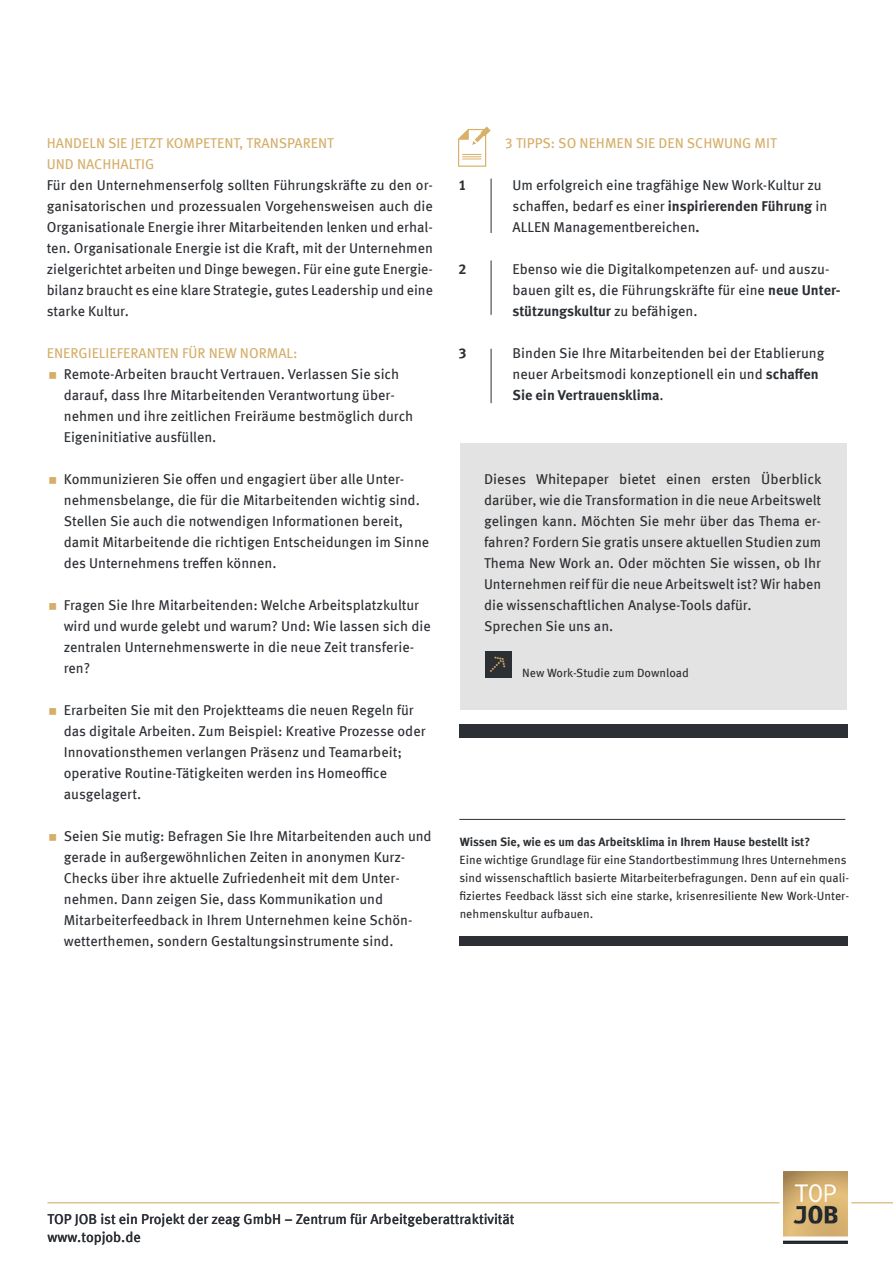
<style>
.page{position:relative;width:893px;height:1263px;background:#fff}
.page>*{position:absolute;margin:0;border:0;box-sizing:border-box;transform-origin:0 0}
.t1{font:16.5px "Meta Offc";color:#d5af6a}
.t2{font:14.25px/21px "Meta Offc";color:#2c2f33}
.t3{font:14.25px/21px "Meta Offc";color:#d5af6a}
.t4{font:700 14.25px "Meta Offc";color:#2c2f33}
.t5{font:12px/18px "Meta Offc";color:#2c2f33}
.t6{font:700 12px "Meta Offc";color:#2c2f33}
.s1{font-weight:700}
</style>
<div class="page">
<hr style="left:47px;top:1202px;width:732px;height:1px;background:#d5af6a">
<img style="left:783px;top:1172px;width:64px;height:71px">
<hr style="left:851px;top:1202px;width:42px;height:1px;background:#d5af6a">
<div style="left:460px;top:443px;width:387px;height:266px;background:#e3e3e3"></div>
<div style="left:459px;top:724px;width:388px;height:14px;background:#2c2f33"></div>
<hr style="left:491px;top:179px;width:1px;height:54px;background:#2c2f33">
<svg style="left:458px;top:126px;width:33px;height:41px"></svg>
<hr style="left:491px;top:260px;width:1px;height:55px;background:#2c2f33">
<hr style="left:491px;top:349px;width:1px;height:54px;background:#2c2f33">
<div style="left:459px;top:937px;width:388px;height:9px;background:#2c2f33"></div>
<hr style="left:459px;top:819px;width:386px;height:1px;background:#2c2f33">
<div style="left:485px;top:651px;width:26px;height:27px;background:#2c2f33"></div>
<p class="t3" style="left:47px;top:133px;width:289px">HANDELN SIE JETZT KOMPETENT, TRANSPARENT<br>UND NACHHALTIG</p>
<p class="t2" style="left:47px;top:175px;width:388px;text-align:justify">Für den Unternehmenserfolg sollten Führungskräfte zu den or&shy;ganisatorischen und prozessualen Vorgehensweisen auch die Organisationale Energie ihrer Mitarbeitenden lenken und erhal&shy;ten. Organisationale Energie ist die Kraft, mit der Unternehmen zielgerichtet arbeiten und Dinge bewegen. Für eine gute Energie&shy;bilanz braucht es eine klare Strategie, gutes Leadership und eine starke Kultur.</p>
<p class="t3" style="left:47px;top:343px;width:252px">ENERGIELIEFERANTEN FÜR NEW NORMAL:</p>
<p class="t2" style="left:64px;top:364px;width:351px">Remote-Arbeiten braucht Vertrauen. Verlassen Sie sich darauf, dass Ihre Mitarbeitenden Verantwortung über&shy;nehmen und ihre zeitlichen Freiräume bestmöglich durch Eigeninitiative ausfüllen.</p>
<p class="t2" style="left:64px;top:469px;width:367px">Kommunizieren Sie offen und engagiert über alle Unter&shy;nehmensbelange, die für die Mitarbeitenden wichtig sind.<br>Stellen Sie auch die notwendigen Informationen bereit, damit Mitarbeitende die richtigen Entscheidungen im Sinne des Unternehmens treffen können.</p>
<p class="t2" style="left:64px;top:595px;width:368px">Fragen Sie Ihre Mitarbeitenden: Welche Arbeitsplatzkultur wird und wurde gelebt und warum? Und: Wie lassen sich die zentralen Unternehmenswerte in die neue Zeit transferie&shy;ren?</p>
<p class="t2" style="left:64px;top:700px;width:363px">Erarbeiten Sie mit den Projektteams die neuen Regeln für das digitale Arbeiten. Zum Beispiel: Kreative Prozesse oder Innovationsthemen verlangen Präsenz und Teamarbeit; operative Routine-Tätigkeiten werden ins Homeoffice ausgelagert.</p>
<p class="t2" style="left:64px;top:826px;width:369px">Seien Sie mutig: Befragen Sie Ihre Mitarbeitenden auch und gerade in außergewöhnlichen Zeiten in anonymen Kurz-Checks über ihre aktuelle Zufriedenheit mit dem Unter&shy;nehmen. Dann zeigen Sie, dass Kommunikation und Mitarbeiterfeedback in Ihrem Unternehmen keine Schön&shy;wetterthemen, sondern Gestaltungsinstrumente sind.</p>
<p class="t4" style="left:459px;top:177px;width:10px">1</p>
<p class="t4" style="left:459px;top:261px;width:10px">2</p>
<p class="t4" style="left:459px;top:345px;width:10px">3</p>
<p class="t3" style="left:505px;top:133px;width:273px">3 TIPPS: SO NEHMEN SIE DEN SCHWUNG MIT</p>
<p class="t2" style="left:512px;top:175px;width:316px">Um erfolgreich eine tragfähige New Work-Kultur zu schaffen, bedarf es einer <span class="s1">inspirierenden Führung</span> in<br>ALLEN Managementbereichen<span class="s1">.</span></p>
<p class="t2" style="left:512px;top:259px;width:330px">Ebenso wie die Digitalkompetenzen auf- und auszu&shy;bauen gilt es, die Führungskräfte für eine <span class="s1">neue Unter&shy;stützungskultur</span> zu befähigen.</p>
<p class="t2" style="left:512px;top:343px;width:313px">Binden Sie Ihre Mitarbeitenden bei der Etablierung neuer Arbeitsmodi konzeptionell ein und <span class="s1">schaffen<br>Sie ein Vertrauensklima</span>.</p>
<p class="t2" style="left:484px;top:469px;width:339px">Dieses Whitepaper bietet einen ersten Überblick darüber, wie die Transformation in die neue Arbeitswelt gelingen kann. Möchten Sie mehr über das Thema er&shy;fahren? Fordern Sie gratis unsere aktuellen Studien zum Thema New Work an. Oder möchten Sie wissen, ob Ihr Unternehmen reif für die neue Arbeitswelt ist? Wir haben die wissenschaftlichen Analyse-Tools dafür.<br>Sprechen Sie uns an.</p>
<p class="t1" style="left:489px;top:653px;width:21px">↗</p>
<p class="t5" style="left:522px;top:664px;width:168px">New Work-Studie zum Download</p>
<p class="t6" style="left:460px;top:835px;width:352px">Wissen Sie, wie es um das Arbeitsklima in Ihrem Hause bestellt ist?</p>
<p class="t5" style="left:459px;top:851px;width:391px">Eine wichtige Grundlage für eine Standortbestimmung Ihres Unternehmens sind wissenschaftlich basierte Mitarbeiterbefragungen. Denn auf ein quali&shy;fiziertes Feedback lässt sich eine starke, krisenresiliente New Work-Unter&shy;nehmenskultur aufbauen.</p>
<p class="t2" style="left:47px;top:1211px;width:469px;line-height:18px">TOP JOB ist ein Projekt der zeag GmbH – Zentrum für Arbeitgeberattraktivität www.topjob.de</p>
</div>
